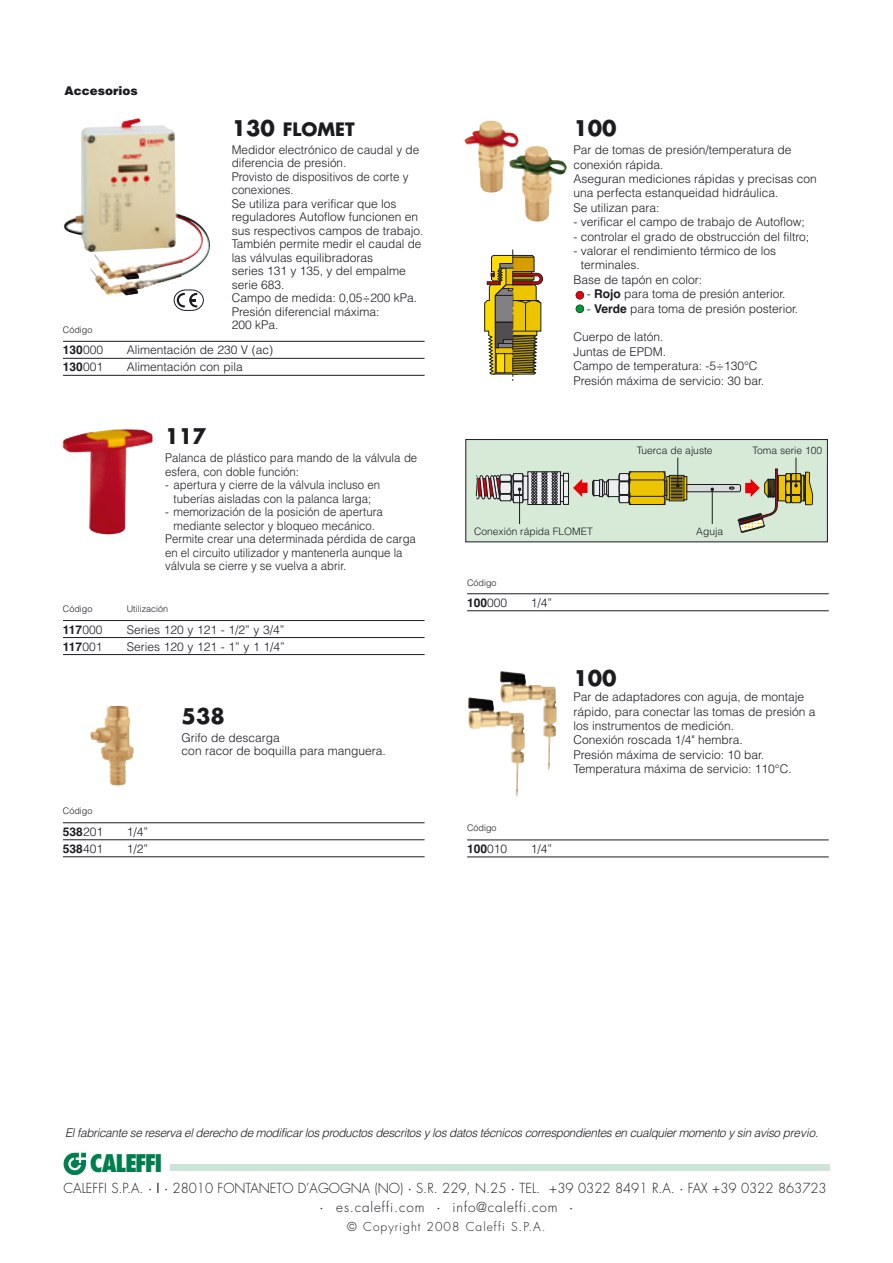
<style>
.page{position:relative;width:893px;height:1263px;background:#fff}
.page>*{position:absolute;margin:0;border:0;box-sizing:border-box;transform-origin:0 0}
.t1{font:800 condensed 23.7px "Futura";letter-spacing:-.07em;color:#007e4e;scale:1.04 1}
.t2{font:700 21px "Futura";color:#1b1c20}
.t3{font:700 21px "Futura";color:#1b1c20;scale:.95 1}
.t4{font:700 18px "Futura";color:#1b1c20}
.t5{font:300 13.5px/18.9px "Futura";color:#1b1c20;text-align:center}
.t6{font:300 12px/13.5px "Helvetica";color:#1b1c20}
.t7{font:300 12px/13.5px "Helvetica";color:#1b1c20;scale:.95 1}
.t8{font:italic 300 12px "Helvetica";color:#1b1c20}
.t9{font:700 12px/17px "Helvetica";color:#1b1c20}
.t10{font:300 12px "Futura";letter-spacing:.085em;color:#1b1c20}
.t11{font:900 12px "Helvetica";color:#1b1c20}
.t12{font:300 10.2px "Helvetica";color:#1b1c20}
.t13{font:300 9px "Helvetica";color:#1b1c20}
.s1{font-size:21px}
.s2{font-weight:300}
.s3{font-weight:700}
.s4{font-weight:400}
</style>
<div class="page">
<img style="left:464px;top:120px;width:103px;height:102px">
<img style="left:90px;top:706px;width:44px;height:80px">
<hr style="left:63px;top:620px;width:361px;height:1px;background:#1b1c20">
<hr style="left:63px;top:637px;width:361px;height:1px;background:#1b1c20">
<hr style="left:63px;top:654px;width:361px;height:1px;background:#1b1c20">
<hr style="left:63px;top:823px;width:361px;height:1px;background:#1b1c20">
<hr style="left:63px;top:840px;width:361px;height:1px;background:#1b1c20">
<hr style="left:63px;top:857px;width:361px;height:1px;background:#1b1c20">
<hr style="left:467px;top:594px;width:361px;height:1px;background:#1b1c20">
<hr style="left:467px;top:611px;width:361px;height:1px;background:#1b1c20">
<hr style="left:467px;top:840px;width:361px;height:1px;background:#1b1c20">
<hr style="left:467px;top:857px;width:361px;height:1px;background:#1b1c20">
<div style="left:575px;top:291px;width:9px;height:8px;background:#e60007;border-radius:50%"></div>
<div style="left:575px;top:291px;width:9px;height:8px;border:1px solid #1b1c20;border-radius:50%"></div>
<div style="left:575px;top:305px;width:9px;height:8px;background:#009836;border-radius:50%"></div>
<div style="left:575px;top:305px;width:9px;height:8px;border:1px solid #1b1c20;border-radius:50%"></div>
<svg style="left:63px;top:118px;width:113px;height:134px"></svg>
<img style="left:90px;top:213px;width:120px;height:83px">
<hr style="left:63px;top:341px;width:361px;height:1px;background:#1b1c20">
<hr style="left:63px;top:358px;width:361px;height:1px;background:#1b1c20">
<hr style="left:63px;top:375px;width:361px;height:1px;background:#1b1c20">
<svg style="left:173px;top:289px;width:31px;height:22px"></svg>
<svg style="left:484px;top:249px;width:59px;height:132px"></svg>
<img style="left:500px;top:671px;width:56px;height:100px">
<img style="left:468px;top:697px;width:56px;height:100px">
<img style="left:62px;top:429px;width:91px;height:105px">
<div style="left:465px;top:439px;width:362px;height:103px;background:#d6ead7;border:1px solid #1b1c20"></div>
<div style="left:579px;top:483px;width:8px;height:10px;background:#e60005"></div>
<div style="left:608px;top:479px;width:12px;height:18px;background:#eceeef;border:1px solid #1b1c20"></div>
<div style="left:629px;top:471px;width:36px;height:34px;background:#edc400;border:1px solid #1b1c20"></div>
<hr style="left:631px;top:480px;width:32px;height:1px;background:#1b1c20">
<hr style="left:631px;top:496px;width:32px;height:1px;background:#1b1c20">
<svg style="left:618px;top:471px;width:13px;height:34px"></svg>
<svg style="left:601px;top:478px;width:8px;height:20px"></svg>
<svg style="left:599px;top:479px;width:4px;height:18px"></svg>
<div style="left:593px;top:480px;width:7px;height:16px;background:#eceeef;border:1px solid #1b1c20"></div>
<svg style="left:592px;top:479px;width:2px;height:18px"></svg>
<div style="left:527px;top:471px;width:34px;height:34px;background:linear-gradient(to bottom,#eceeef,#eceeef)"></div>
<svg style="left:530px;top:471px;width:52px;height:34px"></svg>
<svg style="left:524px;top:476px;width:4px;height:24px"></svg>
<hr style="left:519px;top:489px;width:1px;height:35px;background:#1b1c20">
<svg style="left:475px;top:473px;width:49px;height:31px"></svg>
<svg style="left:662px;top:458px;width:152px;height:75px"></svg>
<div style="left:170px;top:1165px;width:659px;height:6px;background:#cfe4d8"></div>
<svg style="left:64px;top:1153px;width:21px;height:22px"></svg>
<p class="t11" style="left:64px;top:87px;width:75px">Accesorios</p>
<p class="t13" style="left:63px;top:327px;width:31px">Código</p>
<h3 class="t4" style="left:232px;top:121px;width:124px"><span class="s1">130</span> FLOMET</h3>
<p class="t6" style="left:232px;top:144px;width:193px">Medidor electrónico de caudal y de diferencia de presión.<br>Provisto de dispositivos de corte y conexiones.<br>Se utiliza para verificar que los reguladores Autoflow funcionen en sus respectivos campos de trabajo.<br>También permite medir el caudal de las válvulas equilibradoras<br>series 131 y 135, y del empalme serie 683.<br>Campo de medida: 0,05÷200 kPa.<br>Presión diferencial máxima:<br>200 kPa.</p>
<p class="t9" style="left:63px;top:343px;width:42px">130<span class="s2">000<br></span>130<span class="s2">001</span></p>
<p class="t6" style="left:127px;top:343px;width:148px;line-height:17px">Alimentación de 230 V (ac)<br>Alimentación con pila</p>
<h2 class="t3" style="left:165px;top:427px;width:45px">117</h2>
<p class="t7" style="left:165px;top:452px;width:267px">Palanca de plástico para mando de la válvula de esfera, con doble función:</p>
<p class="t7" style="left:165px;top:479px;width:228px;text-align:center">- apertura y cierre de la válvula incluso en tuberías aisladas con la palanca larga;</p>
<p class="t7" style="left:165px;top:506px;width:231px">- memorización de la posición de apertura</p>
<p class="t7" style="left:173px;top:520px;width:214px">mediante selector y bloqueo mecánico.</p>
<p class="t7" style="left:165px;top:533px;width:265px">Permite crear una determinada pérdida de carga</p>
<p class="t7" style="left:165px;top:547px;width:251px">en el circuito utilizador y mantenerla aunque la</p>
<p class="t7" style="left:165px;top:560px;width:192px">válvula se cierre y se vuelva a abrir.</p>
<p class="t13" style="left:63px;top:606px;width:31px">Código</p>
<p class="t13" style="left:127px;top:606px;width:43px">Utilización</p>
<p class="t9" style="left:63px;top:622px;width:41px">117<span class="s2">000<br></span>117<span class="s2">001</span></p>
<p class="t6" style="left:127px;top:622px;width:160px;line-height:17px">Series 120 y 121 - 1/2” y 3/4”<br>Series 120 y 121 - 1” y 1 1/4”</p>
<p class="t13" style="left:63px;top:807px;width:31px">Código</p>
<p class="t9" style="left:63px;top:824px;width:42px">538<span class="s2">201<br></span>538<span class="s2">401</span></p>
<p class="t6" style="left:127px;top:824px;width:23px;line-height:17px">1/4”<br>1/2”</p>
<h2 class="t2" style="left:182px;top:706px;width:45px">538</h2>
<p class="t6" style="left:182px;top:732px;width:206px">Grifo de descarga<br>con racor de boquilla para manguera.</p>
<h2 class="t2" style="left:573px;top:118px;width:45px">100</h2>
<p class="t6" style="left:573px;top:144px;width:245px;line-height:14.4px">Par de tomas de presión/temperatura de conexión rápida.<br>Aseguran mediciones rápidas y precisas con una perfecta estanqueidad hidráulica.<br>Se utilizan para:</p>
<p class="t6" style="left:573px;top:216px;width:233px">- verificar el campo de trabajo de Autoflow;</p>
<p class="t6" style="left:573px;top:231px;width:237px">- controlar el grado de obstrucción del filtro;</p>
<p class="t6" style="left:573px;top:245px;width:204px">- valorar el rendimiento térmico de los</p>
<p class="t6" style="left:580px;top:259px;width:60px">terminales.</p>
<p class="t6" style="left:573px;top:274px;width:130px">Base de tapón en color:</p>
<p class="t6" style="left:587px;top:288px;width:200px">- <span class="s3">Rojo</span> para toma de presión anterior.</p>
<p class="t6" style="left:587px;top:303px;width:213px">- <span class="s3">Verde</span> para toma de presión posterior.</p>
<p class="t6" style="left:573px;top:331px;width:192px;line-height:14.4px">Cuerpo de latón.<br>Juntas de EPDM.<br>Campo de temperatura: -5÷130°C<br>Presión máxima de servicio: 30 bar.</p>
<p class="t12" style="left:636px;top:447px;width:77px">Tuerca de ajuste</p>
<p class="t12" style="left:752px;top:447px;width:71px">Toma serie 100</p>
<p class="t12" style="left:474px;top:528px;width:120px">Conexión rápida FLOMET</p>
<p class="t12" style="left:696px;top:528px;width:28px">Aguja</p>
<p class="t13" style="left:467px;top:579px;width:31px">Código</p>
<p class="t9" style="left:467px;top:595px;width:42px">100<span class="s2">000</span></p>
<p class="t6" style="left:531px;top:597px;width:23px">1/4”</p>
<p class="t13" style="left:467px;top:825px;width:31px">Código</p>
<p class="t9" style="left:467px;top:841px;width:42px">100<span class="s2">010</span></p>
<p class="t6" style="left:531px;top:843px;width:23px">1/4”</p>
<h2 class="t2" style="left:573px;top:668px;width:45px">100</h2>
<p class="t6" style="left:573px;top:691px;width:243px;line-height:14.4px">Par de adaptadores con aguja, de montaje rápido, para conectar las tomas de presión a los instrumentos de medición.<br>Conexión roscada 1/4" hembra.<br>Presión máxima de servicio: 10 bar.<br>Temperatura máxima de servicio: 110°C.</p>
<p class="t8" style="left:65px;top:1128px;width:757px">Elfabricante se reserva elderecho de modificarlos productos descritos y los datos técnicos correspondientes en cualquiermomento y sin aviso previo.</p>
<h1 class="t1" style="left:90px;top:1153px;width:71px">CALEFFI</h1>
<p class="t5" style="left:64px;top:1180px;width:764px">CALEFFI S.P.A. <span class="s4">· I ·</span> 28010 FONTANETO D’AGOGNA (NO) <span class="s4">·</span> S.R. 229, N.25 <span class="s4">·</span> TEL. +39 0322 8491 R.A. <span class="s4">·</span> FAX +39 0322 863723 <span class="s4">·</span> es.caleffi.com <span class="s4">·</span> info@caleffi.com <span class="s4">·</span></p>
<p class="t10" style="left:347px;top:1221px;width:200px">© Copyright 2008 Caleffi S.P.A.</p>
</div>
